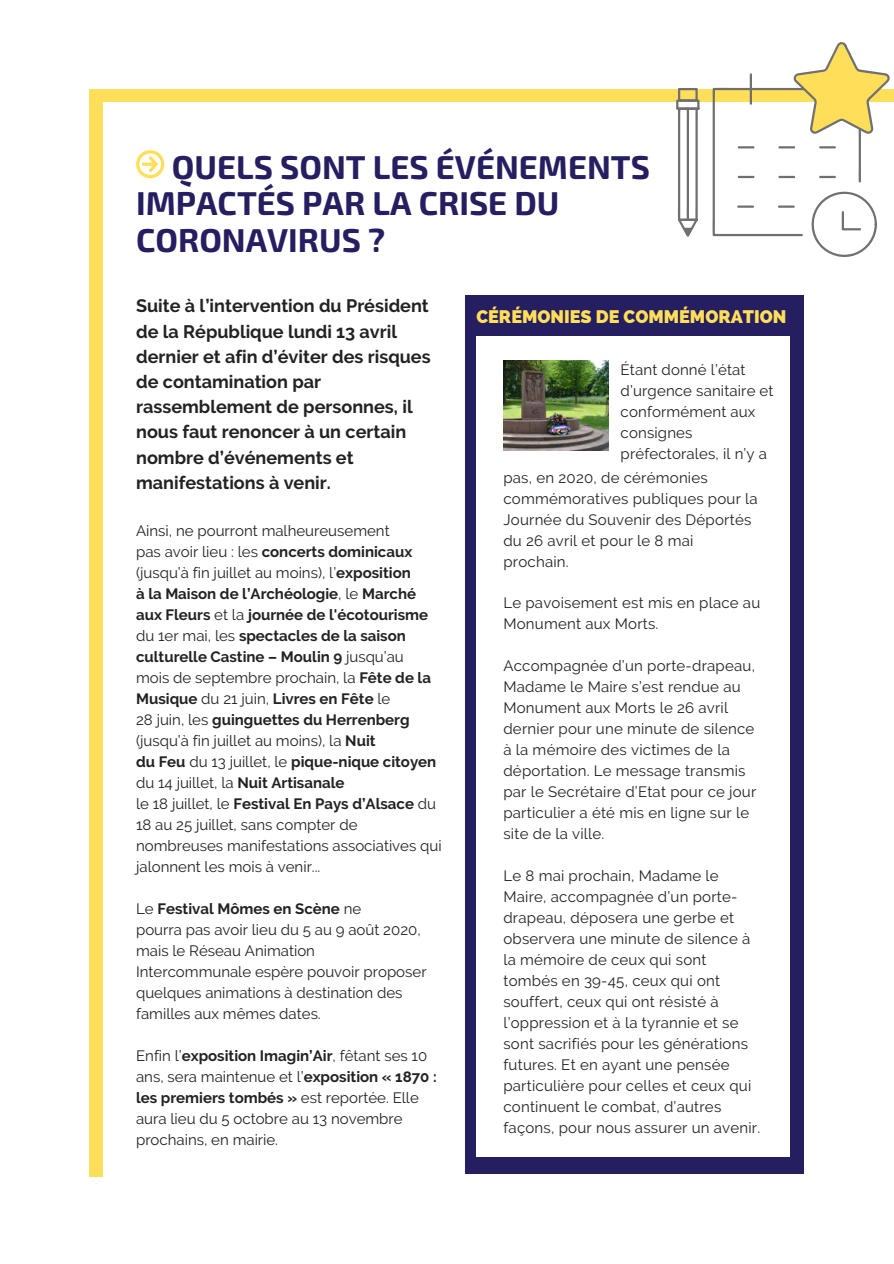
<style>
.page{position:relative;width:894px;height:1264px;background:#fff}
.page>*{position:absolute;margin:0;border:0;box-sizing:border-box;transform-origin:0 0}
.t1{font:700 33px/36.8px "Exo 2";color:#251e60}
.t2{font:700 18px/25.2px "Raleway";color:#222}
.t3{font:800 18px "Raleway";color:#ffde59}
.t4{font:15px/21px "Raleway";letter-spacing:.015em;color:#222}
.s1{font-weight:700}
</style>
<div class="page">
<div style="left:89px;top:89px;width:804px;height:1088px;background:#ffde59"></div>
<div style="left:103px;top:103px;width:790px;height:1099px;background:#fff"></div>
<div style="left:465px;top:295px;width:339px;height:879px;background:#251e60"></div>
<div style="left:476px;top:336px;width:314px;height:821px;background:#fff"></div>
<svg style="left:676px;top:88px;width:23px;height:149px"></svg>
<svg style="left:712px;top:42px;width:177px;height:215px"></svg>
<img style="left:503px;top:361px;width:105px;height:90px">
<svg style="left:136px;top:150px;width:28px;height:28px"></svg>
<h1 class="t1" style="left:136px;top:147px;width:515px;text-indent:36px">QUELS SONT LES ÉVÉNEMENTS<br>IMPACTÉS PAR LA CRISE DU<br>CORONAVIRUS ?</h1>
<p class="t2" style="left:136px;top:293px;width:296px">Suite à l’intervention du Président de la République lundi 13 avril dernier et afin d’éviter des risques de contamination par rassemblement de personnes, il nous faut renoncer à un certain nombre d’événements et manifestations à venir.</p>
<p class="t4" style="left:136px;top:520px;width:307px">Ainsi, ne pourront malheureusement<br>pas avoir lieu : les <span class="s1">concerts dominicaux </span>(jusqu’à fin juillet au moins), l’<span class="s1">exposition<br>à la Maison de l’Archéologie</span>, le <span class="s1">Marché aux Fleurs</span> et la <span class="s1">journée de l'écotourisme </span>du 1er mai, les <span class="s1">spectacles de la saison culturelle Castine – Moulin 9</span> jusqu’au<br>mois de septembre prochain, la <span class="s1">Fête de la Musique</span> du 21 juin, <span class="s1">Livres en Fête</span> le<br>28 juin, les <span class="s1">guinguettes du Herrenberg </span>(jusqu’à fin juillet au moins), la <span class="s1">Nuit<br>du Feu</span> du 13 juillet, le <span class="s1">pique-nique citoyen </span>du 14 juillet, la <span class="s1">Nuit Artisanale<br></span>le 18 juillet, le <span class="s1">Festival En Pays d’Alsace</span> du 18 au 25 juillet, sans compter de nombreuses manifestations associatives qui jalonnent les mois à venir...</p>
<p class="t4" style="left:136px;top:897px;width:292px">Le <span class="s1">Festival Mômes en Scène</span> ne<br>pourra pas avoir lieu du 5 au 9 août 2020, mais le Réseau Animation Intercommunale espère pouvoir proposer quelques animations à destination des familles aux mêmes dates.</p>
<p class="t4" style="left:136px;top:1044px;width:302px">Enfin l’<span class="s1">exposition Imagin’Air</span>, fêtant ses 10 ans, sera maintenue et l’<span class="s1">exposition « 1870 : les premiers tombés »</span> est reportée. Elle aura lieu du 5 octobre au 13 novembre prochains, en mairie.</p>
<p class="t3" style="left:476px;top:306px;width:311px">CÉRÉMONIES DE COMMÉMORATION</p>
<p class="t4" style="left:620px;top:359px;width:154px">Étant donné l’état d’urgence sanitaire et conformément aux consignes préfectorales, il n’y a</p>
<p class="t4" style="left:503px;top:467px;width:256px">pas, en 2020, de cérémonies commémoratives publiques pour la<br>Journée du Souvenir des Déportés du 26 avril et pour le 8 mai prochain.</p>
<p class="t4" style="left:503px;top:592px;width:258px">Le pavoisement est mis en place au<br>Monument aux Morts.</p>
<p class="t4" style="left:503px;top:655px;width:254px">Accompagnée d’un porte-drapeau,<br>Madame le Maire s’est rendue au<br>Monument aux Morts le 26 avril dernier pour une minute de silence à la mémoire des victimes de la déportation. Le message transmis par le Secrétaire d’Etat pour ce jour particulier a été mis en ligne sur le site de la ville.</p>
<p class="t4" style="left:503px;top:865px;width:258px">Le 8 mai prochain, Madame le<br>Maire, accompagnée d’un porte&shy;drapeau, déposera une gerbe et observera une minute de silence à la mémoire de ceux qui sont tombés en 39-45, ceux qui ont souffert, ceux qui ont résisté à l’oppression et à la tyrannie et se sont sacrifiés pour les générations futures. Et en ayant une pensée particulière pour celles et ceux qui continuent le combat, d’autres façons, pour nous assurer un avenir.</p>
</div>
